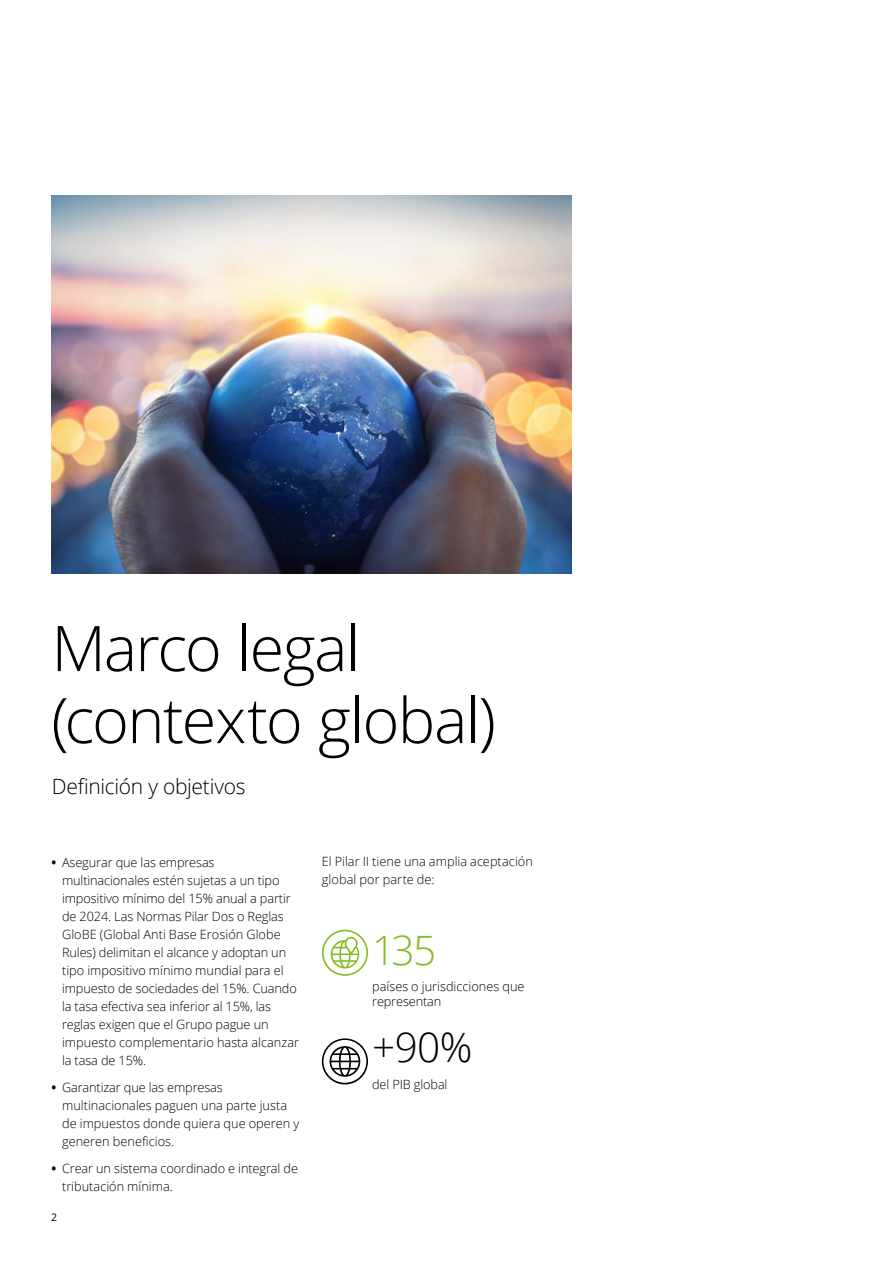
<style>
.page{position:relative;width:893px;height:1263px;background:#fff}
.page>*{position:absolute;margin:0;border:0;box-sizing:border-box;transform-origin:0 0}
.t1{font:300 63px/72px "Open Sans";letter-spacing:-.025em;color:#000}
.t2{font:300 40.5px "Open Sans";color:#020103}
.t3{font:300 40.5px "Open Sans";color:#86bc25}
.t4{font:300 21px "Open Sans";letter-spacing:-.015em;color:#000}
.t5{font:300 12.75px/18px "Open Sans";letter-spacing:-.01em;color:#000}
.t6{font:300 12.75px/14.7px "Open Sans";color:#020103}
.t7{font:10.5px "Open Sans";color:#000}
.s1{font-weight:700}
</style>
<div class="page">
<svg style="left:322px;top:930px;width:46px;height:46px"></svg>
<svg style="left:322px;top:1038px;width:46px;height:46px"></svg>
<img style="left:51px;top:195px;width:520px;height:378px">
<h1 class="t1" style="left:51px;top:610px;width:446px">Marco legal (contexto global)</h1>
<h3 class="t4" style="left:52px;top:772px;width:195px">Definición y objetivos</h3>
<p class="t5" style="left:62px;top:853px;width:239px;text-indent:-11px"><span class="s1">•</span> Asegurar que las empresas multinacionales estén sujetas a un tipo impositivo mínimo del 15% anual a partir de 2024. Las Normas Pilar Dos o Reglas GloBE (Global Anti Base Erosión Globe Rules) delimitan el alcance y adoptan un tipo impositivo mínimo mundial para el impuesto de sociedades del 15%. Cuando la tasa efectiva sea inferior al 15%, las reglas exigen que el Grupo pague un impuesto complementario hasta alcanzar la tasa de 15%.</p>
<p class="t5" style="left:62px;top:1078px;width:239px;text-indent:-11px"><span class="s1">•</span> Garantizar que las empresas multinacionales paguen una parte justa de impuestos donde quiera que operen y generen beneficios.</p>
<p class="t5" style="left:62px;top:1159px;width:237px;text-indent:-11px"><span class="s1">•</span> Crear un sistema coordinado e integral de tributación mínima.</p>
<p class="t7" style="left:51px;top:1210px;width:8px">2</p>
<p class="t5" style="left:322px;top:852px;width:213px">El Pilar II tiene una amplia aceptación global por parte de:</p>
<h2 class="t3" style="left:372px;top:923px;width:66px">135</h2>
<p class="t6" style="left:372px;top:979px;width:154px">países o jurisdicciones que representan</p>
<h2 class="t2" style="left:372px;top:1020px;width:102px">+90%</h2>
<p class="t6" style="left:372px;top:1077px;width:77px">del PIB global</p>
</div>
